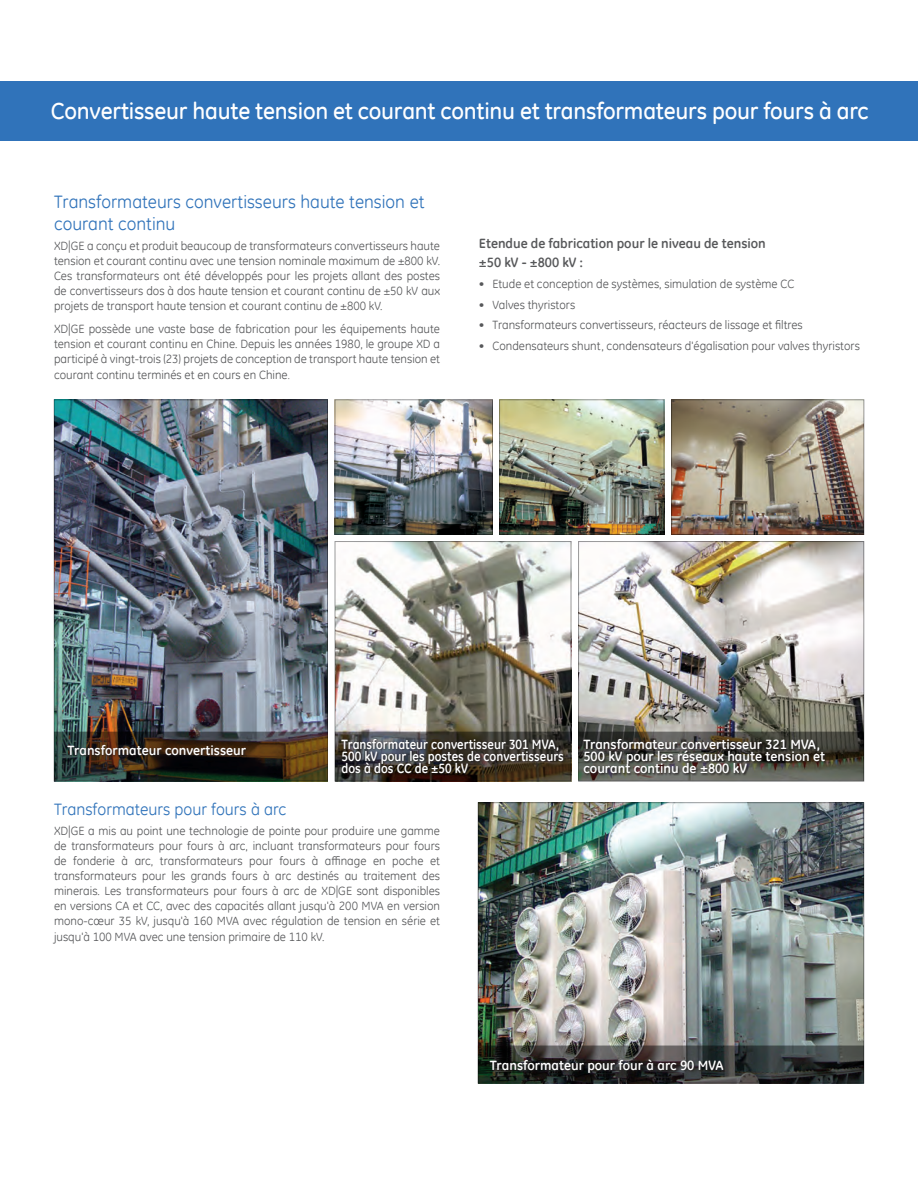
<style>
.page{position:relative;width:918px;height:1188px;background:#fff}
.page>*{position:absolute;margin:0;border:0;box-sizing:border-box;transform-origin:0 0}
.XD_Section_Head{font:500 23.25px "GE Inspira";letter-spacing:-.01em;color:#fff}
.XD_Section_Sub{font:18px/21.6px "GE Inspira";color:#3073ba}
.XD_Section_Sub-2{font:16.5px "GE Inspira";color:#3073ba}
.XD_new_picture_capti{font:700 13.5px/12px "GE Inspira";color:#fff}
.XD_new_picture_capti-2{font:700 13.5px/12px "GE Inspira";color:#fff;scale:.92 1}
.XD_Section_Sub_Sub_s{font:700 13.5px "GE Inspira";color:#57585a}
.XD_Copy{font:12px/15.1px "GE Inspira";color:#57585a;text-align:justify}
.s1{font-size:10.5px}
</style>
<div class="page">
<div style="left:0;top:81px;width:918px;height:59px;background:#3073ba"></div>
<img style="left:480px;top:805px;width:382px;height:241px">
<svg style="left:478px;top:1046px;width:386px;height:37px;background:#333635"></svg>
<svg style="left:489px;top:1059px;width:238px;height:16px;background:#222"></svg>
<img style="left:580px;top:543px;width:282px;height:189px">
<img style="left:56px;top:402px;width:270px;height:330px">
<img style="left:337px;top:543px;width:232px;height:189px">
<div style="left:335px;top:541px;width:236px;height:240px;border:1px solid #57585a"></div>
<img style="left:337px;top:402px;width:154px;height:131px">
<div style="left:335px;top:400px;width:158px;height:135px;border:1px solid #57585a"></div>
<img style="left:501px;top:402px;width:161px;height:131px">
<div style="left:499px;top:400px;width:165px;height:135px;border:1px solid #57585a"></div>
<img style="left:673px;top:402px;width:189px;height:131px">
<div style="left:671px;top:400px;width:193px;height:135px;border:1px solid #57585a"></div>
<svg style="left:578px;top:732px;width:286px;height:49px;background:#4e4f47"></svg>
<svg style="left:335px;top:732px;width:236px;height:49px;background:#3c342c"></svg>
<svg style="left:341px;top:738px;width:226px;height:37px;background:#35302b"></svg>
<svg style="left:54px;top:732px;width:274px;height:49px;background:#322e21"></svg>
<svg style="left:67px;top:744px;width:182px;height:14px;background:#322316"></svg>
<svg style="left:583px;top:738px;width:245px;height:38px;background:#43413a"></svg>
<p class="XD_Section_Head" style="left:51px;top:97px;width:819px">Convertisseur haute tension et courant continu et transformateurs pour fours à arc</p>
<p class="XD_Section_Sub" style="left:54px;top:190px;width:372px">Transformateurs convertisseurs haute tension et courant continu</p>
<p class="XD_Copy" style="left:54px;top:238px;width:388px">XD|GE a conçu et produit beaucoup de transformateurs convertisseurs haute tension et courant continu avec une tension nominale maximum de ±800 kV.<br>Ces transformateurs ont été développés pour les projets allant des postes de convertisseurs dos à dos haute tension et courant continu de ±50 kV aux projets de transport haute tension et courant continu de ±800 kV.</p>
<p class="XD_Copy" style="left:54px;top:321px;width:388px">XD|GE possède une vaste base de fabrication pour les équipements haute tension et courant continu en Chine. Depuis les années 1980, le groupe XD a participé à vingt-trois (23) projets de conception de transport haute tension et courant continu terminés et en cours en Chine<span class="s1">.</span></p>
<p class="XD_Section_Sub_Sub_s" style="left:479px;top:234px;width:288px">Etendue de fabrication pour le niveau de tension</p>
<p class="XD_Section_Sub_Sub_s" style="left:479px;top:253px;width:105px">±50 kV - ±800 kV :</p>
<p class="XD_Copy" style="left:479px;top:276px;width:317px">• Etude et conception de systèmes, simulation de système CC</p>
<p class="XD_Copy" style="left:479px;top:297px;width:98px">• Valves thyristors</p>
<p class="XD_Copy" style="left:479px;top:317px;width:325px">• Transformateurs convertisseurs, réacteurs de lissage et filtres</p>
<p class="XD_Copy" style="left:479px;top:338px;width:382px">• Condensateurs shunt, condensateurs d'égalisation pour valves thyristors</p>
<p class="XD_new_picture_capti" style="left:68px;top:744px;width:180px">Transformateur convertisseur</p>
<p class="XD_new_picture_capti-2" style="left:342px;top:738px;width:243px">Transformateur convertisseur 301 MVA,<br>500 kV pour les postes de convertisseurs dos à dos CC de ±50 kV</p>
<p class="XD_Section_Sub-2" style="left:54px;top:799px;width:234px">Transformateurs pour fours à arc</p>
<p class="XD_Copy" style="left:54px;top:823px;width:388px">XD|GE a mis au point une technologie de pointe pour produire une gamme de transformateurs pour fours à arc, incluant transformateurs pour fours de fonderie à arc, transformateurs pour fours à affinage en poche et transformateurs pour les grands fours à arc destinés au traitement des minerais. Les transformateurs pour fours à arc de XD|GE sont disponibles en versions CA et CC, avec des capacités allant jusqu'à 200 MVA en version mono-cœur 35 kV, jusqu'à 160 MVA avec régulation de tension en série et jusqu'à 100 MVA avec une tension primaire de 110 kV.</p>
<p class="XD_new_picture_capti" style="left:583px;top:738px;width:243px">Transformateur convertisseur 321 MVA,<br>500 kV pour les réseaux haute tension et courant continu de ±800 kV</p>
<p class="XD_new_picture_capti" style="left:490px;top:1059px;width:235px">Transformateur pour four à arc 90 MVA</p>
</div>
